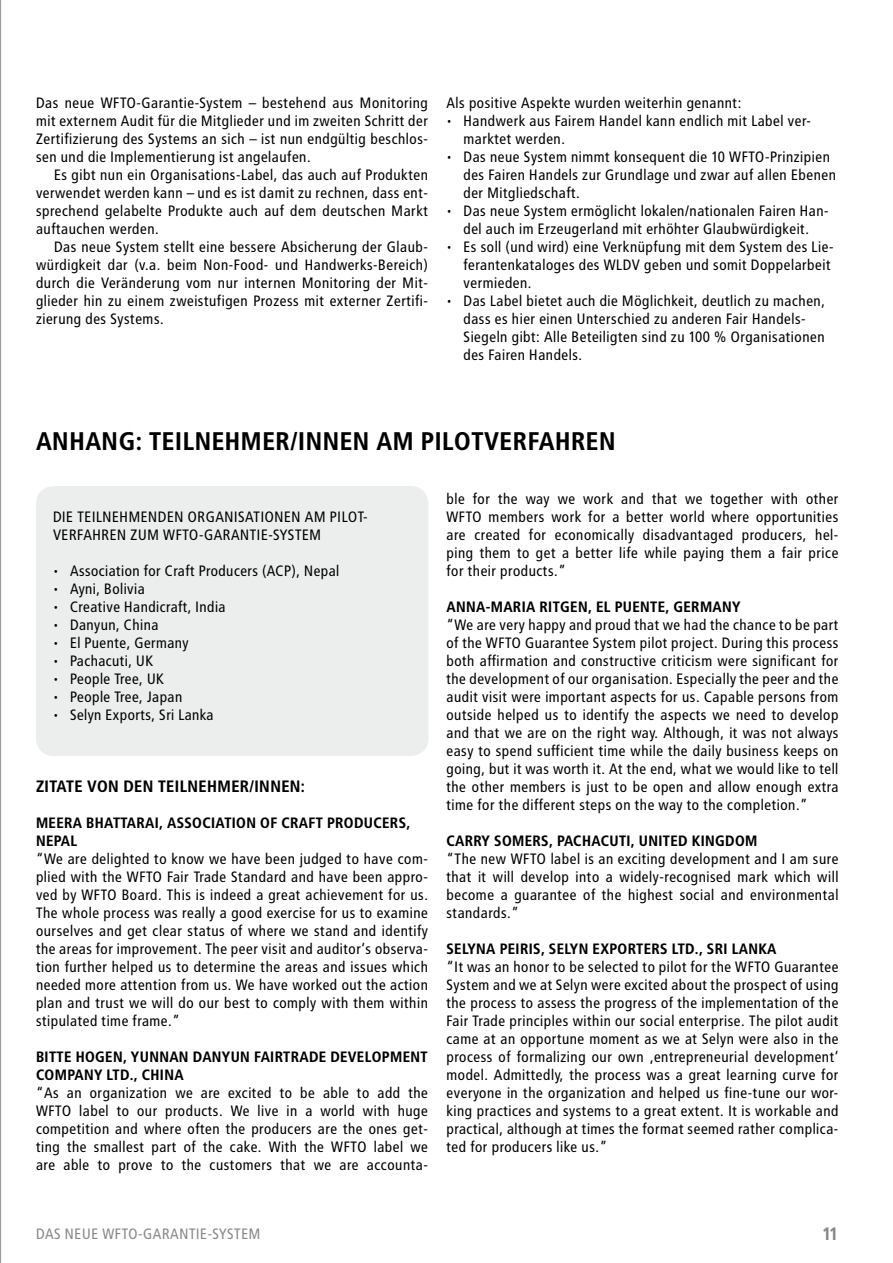
<style>
.page{position:relative;width:893px;height:1263px;background:#fff}
.page>*{position:absolute;margin:0;border:0;box-sizing:border-box;transform-origin:0 0}
.t1{font:700 25.5px "Transit";color:#000}
.t2{font:700 18px "Transit";color:#87888a}
.t3{font:700 16.5px "Transit";color:#000}
.t4{font:15px/18px "Transit";color:#000;text-align:justify}
.t5{font:700 15px/18px "Transit";color:#000}
.t6{font:15px "Transit";color:#87888a}
</style>
<div class="page">
<div style="left:36px;top:486px;width:392px;height:270px;background:#eceded;border-radius:18px"></div>
<hr style="left:0;top:0;width:1px;height:1263px;background:#9c9e9f">
<p class="t4" style="left:36px;top:94px;width:394px">Das neue WFTO-Garantie-System – bestehend aus Monitoring mit externem Audit für die Mitglieder und im zweiten Schritt der Zertifizierung des Systems an sich – ist nun endgültig beschlos&shy;sen und die Implementierung ist angelaufen.</p>
<p class="t4" style="left:36px;top:166px;width:394px;text-indent:18px">Es gibt nun ein Organisations-Label, das auch auf Produkten verwendet werden kann – und es ist damit zu rechnen, dass ent&shy;sprechend gelabelte Produkte auch auf dem deutschen Markt auftauchen werden.</p>
<p class="t4" style="left:36px;top:238px;width:394px;text-indent:18px">Das neue System stellt eine bessere Absicherung der Glaub&shy;würdigkeit dar (v.a. beim Non-Food- und Handwerks-Bereich) durch die Veränderung vom nur internen Monitoring der Mit&shy;glieder hin zu einem zweistufigen Prozess mit externer Zertifi&shy;zierung des Systems.</p>
<p class="t4" style="left:446px;top:94px;width:297px">Als positive Aspekte wurden weiterhin genannt:</p>
<p class="t4" style="left:463px;top:112px;width:349px;text-indent:-17px">• Handwerk aus Fairem Handel kann endlich mit Label ver&shy;marktet werden.</p>
<p class="t4" style="left:463px;top:148px;width:374px;text-align:left;text-indent:-17px">• Das neue System nimmt konsequent die 10 WFTO-Prinzipien des Fairen Handels zur Grundlage und zwar auf allen Ebenen der Mitgliedschaft.</p>
<p class="t4" style="left:446px;top:202px;width:384px;text-align:center">• Das neue System ermöglicht lokalen/nationalen Fairen Han&shy;del auch im Erzeugerland mit erhöhter Glaubwürdigkeit.</p>
<p class="t4" style="left:463px;top:238px;width:372px;text-align:left;text-indent:-17px">• Es soll (und wird) eine Verknüpfung mit dem System des Lie&shy;ferantenkataloges des WLDV geben und somit Doppelarbeit vermieden.</p>
<p class="t4" style="left:463px;top:292px;width:364px;text-align:left;text-indent:-17px">• Das Label bietet auch die Möglichkeit, deutlich zu machen, dass es hier einen Unterschied zu anderen Fair Handels-Siegeln gibt: Alle Beteiligten sind zu 100 % Organisationen des Fairen Handels.</p>
<h1 class="t1" style="left:36px;top:426px;width:582px">ANHANG: TEILNEHMER/INNEN AM PILOTVERFAHREN</h1>
<p class="t4" style="left:53px;top:508px;width:34px">Die teilnehmenden</p>
<p class="t4" style="left:188px;top:508px;width:19px">Organisationen</p>
<p class="t4" style="left:305px;top:508px;width:40px">am Pilot-</p>
<p class="t4" style="left:53px;top:526px;width:9px">verfahren</p>
<p class="t4" style="left:131px;top:526px;width:10px">zum</p>
<p class="t4" style="left:163px;top:526px;width:60px">WFTO-Garantie</p>
<p class="t4" style="left:268px;top:526px;width:29px">-System</p>
<p class="t4" style="left:53px;top:562px;width:288px">• Association for Craft Producers (ACP), Nepal</p>
<p class="t4" style="left:53px;top:580px;width:94px">• Ayni, Bolivia</p>
<p class="t4" style="left:53px;top:598px;width:175px">• Creative Handicraft, India</p>
<p class="t4" style="left:53px;top:616px;width:107px">• Danyun, China</p>
<p class="t4" style="left:53px;top:634px;width:138px">• El Puente, Germany</p>
<p class="t4" style="left:53px;top:652px;width:102px">• Pachacuti, UK</p>
<p class="t4" style="left:53px;top:670px;width:113px">• People Tree, UK</p>
<p class="t4" style="left:53px;top:688px;width:131px">• People Tree, Japan</p>
<p class="t4" style="left:53px;top:706px;width:163px">• Selyn Exports, Sri Lanka</p>
<p class="t3" style="left:36px;top:776px;width:271px">ZITATE VON DEN TEILNEHMER/INNEN:</p>
<p class="t5" style="left:36px;top:814px;width:376px">M EERA BHATTARAI, ASSOCIATION OF CRAFT PRODUCERS,<br>NEPAL</p>
<p class="t4" style="left:36px;top:850px;width:394px">“We are delighted to know we have been judged to have com&shy;plied with the WFTO Fair Trade Standard and have been appro&shy;ved by WFTO Board. This is indeed a great achievement for us.<br>The whole process was really a good exercise for us to examine ourselves and get clear status of where we stand and identify the areas for improvement. The peer visit and auditor‘s observa&shy;tion further helped us to determine the areas and issues which needed more attention from us. We have worked out the action plan and trust we will do our best to comply with them within stipulated time frame.”</p>
<p class="t5" style="left:36px;top:1048px;width:50px">BITTE HOG</p>
<p class="t5" style="left:36px;top:1048px;width:392px;text-indent:69px">EN, YUNNAN DANYUN FAIRTRADE DEVELOPMENT<br>COMPANY LTD., CHINA</p>
<p class="t4" style="left:36px;top:1084px;width:394px">“As an organization we are excited to be able to add the WFTO label to our products. We live in a world with huge competition and where often the producers are the ones get&shy;ting the smallest part of the cake. With the WFTO label we are able to prove to the customers that we are accounta-</p>
<p class="t4" style="left:446px;top:490px;width:394px">ble for the way we work and that we together with other WFTO members work for a better world where opportunities are created for economically disadvantaged producers, hel&shy;ping them to get a better life while paying them a fair price for their products.”</p>
<p class="t5" style="left:446px;top:598px;width:178px">ANNA-MARIA RITG EN, EL PUEN</p>
<p class="t5" style="left:650px;top:598px;width:92px">TE, GERMANY</p>
<p class="t4" style="left:446px;top:616px;width:394px">“We are very happy and proud that we had the chance to be part of the WFTO Guarantee System pilot project. During this process both affirmation and constructive criticism were significant for the development of our organisation. Especially the peer and the audit visit were important aspects for us. Capable persons from outside helped us to identify the aspects we need to develop and that we are on the right way. Although, it was not always easy to spend sufficient time while the daily business keeps on going, but it was worth it. At the end, what we would like to tell the other members is just to be open and allow enough extra time for the different steps on the way to the completion.”</p>
<p class="t5" style="left:446px;top:832px;width:280px">CARRY SOMERS, PACHACUTI, UNITED KINGDO</p>
<p class="t5" style="left:745px;top:832px;width:14px">M</p>
<p class="t4" style="left:446px;top:850px;width:394px">“The new WFTO label is an exciting development and I am sure that it will develop into a widely-recognised mark which will become a guarantee of the highest social and environmental standards.”</p>
<p class="t5" style="left:446px;top:940px;width:332px">SELYNA PEIRIS, SELYN EXPORTERS LTD., SRI LANKA</p>
<p class="t4" style="left:446px;top:958px;width:394px">“It was an honor to be selected to pilot for the WFTO Guarantee System and we at Selyn were excited about the prospect of using the process to assess the progress of the implementation of the Fair Trade principles within our social enterprise. The pilot audit came at an opportune moment as we at Selyn were also in the process of formalizing our own ‚entrepreneurial development‘ model. Admittedly, the process was a great learning curve for everyone in the organization and helped us fine-tune our wor&shy;king practices and systems to a great extent. It is workable and practical, although at times the format seemed rather complica&shy;ted for producers like us.”</p>
<p class="t6" style="left:36px;top:1225px;width:226px">Das neue WFTO-Garantie-System</p>
<p class="t2" style="left:822px;top:1223px;width:18px">11</p>
</div>
